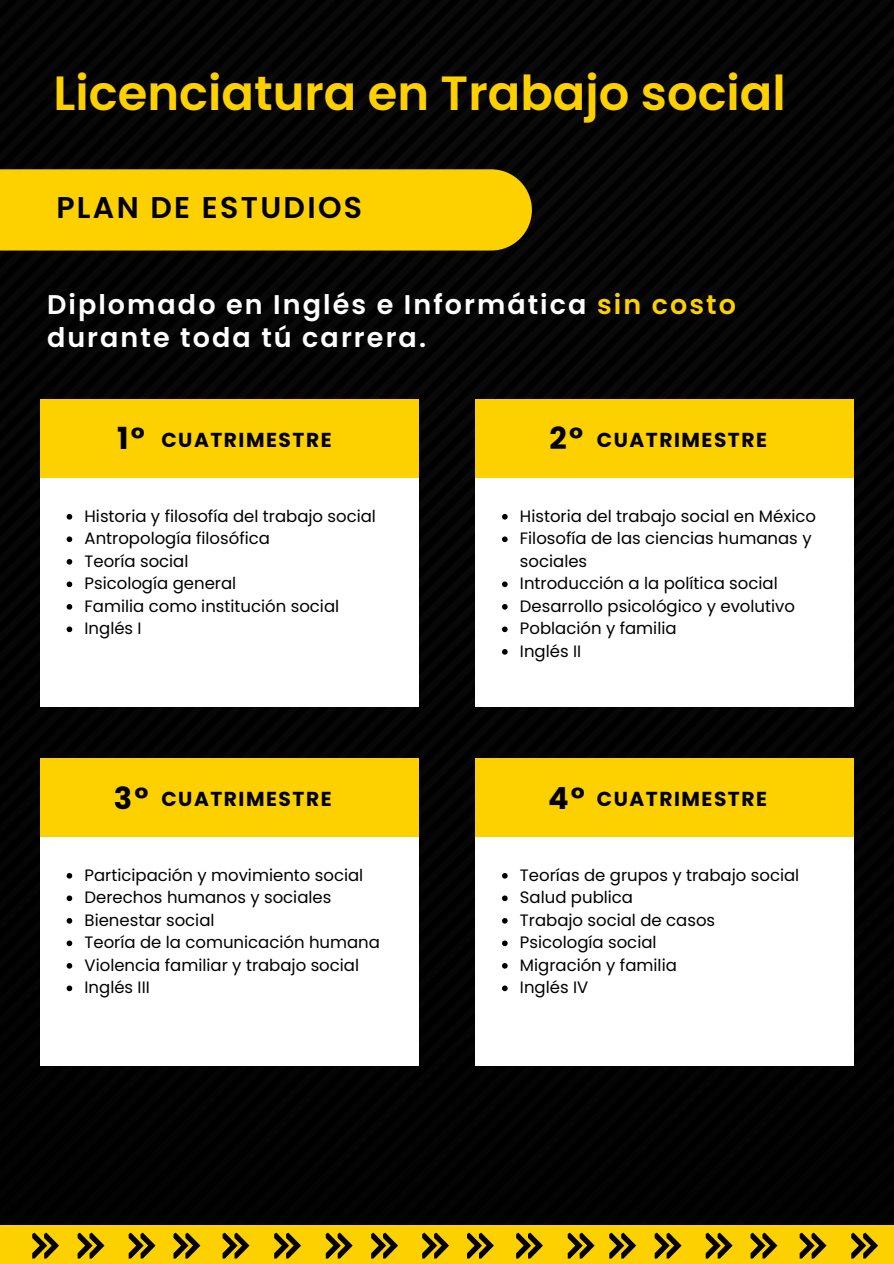
<style>
.page{position:relative;width:894px;height:1264px;background:#fff}
.page>*{position:absolute;margin:0;border:0;box-sizing:border-box;transform-origin:0 0}
.t1{font:600 48px "Poppins";color:#fdd000}
.t2{font:700 30.45px "Poppins";color:#000}
.t3{font:600 30px "Poppins";letter-spacing:.075em;color:#000}
.t4{font:600 27px/32.7px "Poppins";letter-spacing:.075em;color:#fff}
.t5{font:700 20.1px "Poppins";letter-spacing:.075em;color:#000}
.t6{font:16.5px/22.5px "Poppins";color:#000}
.s1{color:#fdd000}
</style>
<div class="page">
<div style="left:0;top:0;width:893px;height:1263px;background:#000"></div>
<div style="left:0;top:169px;width:531px;height:81px;background:#fdd000"></div>
<div style="left:40px;top:399px;width:378px;height:84px;background:#fdd000"></div>
<div style="left:40px;top:478px;width:378px;height:229px;background:#fff"></div>
<svg style="left:67px;top:514px;width:5px;height:5px"></svg>
<svg style="left:67px;top:536px;width:5px;height:6px"></svg>
<svg style="left:67px;top:559px;width:5px;height:5px"></svg>
<svg style="left:67px;top:581px;width:5px;height:6px"></svg>
<svg style="left:67px;top:604px;width:5px;height:5px"></svg>
<svg style="left:67px;top:626px;width:5px;height:6px"></svg>
<div style="left:475px;top:399px;width:378px;height:84px;background:#fdd000"></div>
<div style="left:475px;top:478px;width:378px;height:229px;background:#fff"></div>
<svg style="left:502px;top:514px;width:5px;height:5px"></svg>
<svg style="left:502px;top:536px;width:5px;height:6px"></svg>
<svg style="left:502px;top:581px;width:5px;height:6px"></svg>
<svg style="left:502px;top:604px;width:5px;height:5px"></svg>
<svg style="left:502px;top:626px;width:5px;height:6px"></svg>
<svg style="left:502px;top:649px;width:5px;height:5px"></svg>
<div style="left:40px;top:758px;width:378px;height:84px;background:#fdd000"></div>
<div style="left:40px;top:837px;width:378px;height:228px;background:#fff"></div>
<svg style="left:67px;top:873px;width:5px;height:5px"></svg>
<svg style="left:67px;top:895px;width:5px;height:6px"></svg>
<svg style="left:67px;top:918px;width:5px;height:5px"></svg>
<svg style="left:67px;top:940px;width:5px;height:6px"></svg>
<svg style="left:67px;top:963px;width:5px;height:5px"></svg>
<svg style="left:67px;top:985px;width:5px;height:6px"></svg>
<div style="left:475px;top:758px;width:378px;height:84px;background:#fdd000"></div>
<div style="left:475px;top:837px;width:378px;height:228px;background:#fff"></div>
<svg style="left:502px;top:873px;width:5px;height:5px"></svg>
<svg style="left:502px;top:895px;width:5px;height:6px"></svg>
<svg style="left:502px;top:918px;width:5px;height:5px"></svg>
<svg style="left:502px;top:940px;width:5px;height:6px"></svg>
<svg style="left:502px;top:963px;width:5px;height:5px"></svg>
<svg style="left:502px;top:985px;width:5px;height:6px"></svg>
<div style="left:0;top:1225px;width:893px;height:38px;background:#fdd000"></div>
<svg style="left:32px;top:1232px;width:27px;height:26px"></svg>
<svg style="left:326px;top:1232px;width:26px;height:26px"></svg>
<svg style="left:609px;top:1232px;width:27px;height:26px"></svg>
<svg style="left:78px;top:1232px;width:26px;height:26px"></svg>
<svg style="left:371px;top:1232px;width:27px;height:26px"></svg>
<svg style="left:654px;top:1232px;width:27px;height:26px"></svg>
<svg style="left:129px;top:1232px;width:26px;height:26px"></svg>
<svg style="left:422px;top:1232px;width:27px;height:26px"></svg>
<svg style="left:705px;top:1232px;width:27px;height:26px"></svg>
<svg style="left:173px;top:1232px;width:27px;height:26px"></svg>
<svg style="left:467px;top:1232px;width:26px;height:26px"></svg>
<svg style="left:750px;top:1232px;width:27px;height:26px"></svg>
<svg style="left:222px;top:1232px;width:27px;height:26px"></svg>
<svg style="left:516px;top:1232px;width:27px;height:26px"></svg>
<svg style="left:799px;top:1232px;width:27px;height:26px"></svg>
<svg style="left:274px;top:1232px;width:27px;height:26px"></svg>
<svg style="left:567px;top:1232px;width:27px;height:26px"></svg>
<svg style="left:851px;top:1232px;width:26px;height:26px"></svg>
<p class="t1" style="left:53px;top:60px;width:733px">Licenciatura en Trabajo social</p>
<p class="t3" style="left:56px;top:186px;width:307px">PLAN DE ESTUDIOS</p>
<p class="t4" style="left:47px;top:289px;width:690px">Diplomado en Inglés e Informática <span class="s1">sin costo </span>durante toda tú carrera.</p>
<h2 class="t2" style="left:117px;top:417px;width:29px">1°</h2>
<h1 class="t5" style="left:161px;top:426px;width:172px">CUATRIMESTRE</h1>
<h4 class="t6" style="left:84px;top:505px;width:293px">Historia y filosofía del trabajo social</h4>
<h3 class="t6" style="left:84px;top:527px;width:187px">Antropología filosófica</h3>
<h5 class="t6" style="left:84px;top:550px;width:105px">Teoría social</h5>
<p class="t6" style="left:84px;top:572px;width:153px">Psicología general</p>
<p class="t6" style="left:84px;top:595px;width:256px">Familia como institución social</p>
<p class="t6" style="left:84px;top:617px;width:59px">Inglés I</p>
<h5 class="t2" style="left:114px;top:776px;width:36px">3°</h5>
<h3 class="t5" style="left:161px;top:784px;width:172px">CUATRIMESTRE</h3>
<p class="t6" style="left:84px;top:863px;width:280px">Participación y movimiento social</p>
<p class="t6" style="left:84px;top:886px;width:248px">Derechos humanos y sociales</p>
<p class="t6" style="left:84px;top:908px;width:131px">Bienestar social</p>
<p class="t6" style="left:84px;top:931px;width:297px">Teoría de la comunicación humana</p>
<p class="t6" style="left:84px;top:953px;width:276px">Violencia familiar y trabajo social</p>
<p class="t6" style="left:84px;top:976px;width:67px">Inglés III</p>
<h5 class="t2" style="left:549px;top:417px;width:35px">2°</h5>
<h3 class="t5" style="left:596px;top:426px;width:172px">CUATRIMESTRE</h3>
<p class="t6" style="left:520px;top:505px;width:297px">Historia del trabajo social en México</p>
<p class="t6" style="left:520px;top:527px;width:293px">Filosofía de las ciencias humanas y sociales</p>
<p class="t6" style="left:520px;top:572px;width:259px">Introducción a la política social</p>
<p class="t6" style="left:520px;top:595px;width:276px">Desarrollo psicológico y evolutivo</p>
<p class="t6" style="left:520px;top:617px;width:158px">Población y familia</p>
<p class="t6" style="left:520px;top:640px;width:63px">Inglés II</p>
<h5 class="t2" style="left:548px;top:776px;width:38px">4°</h5>
<h3 class="t5" style="left:596px;top:784px;width:172px">CUATRIMESTRE</h3>
<p class="t6" style="left:520px;top:863px;width:281px">Teorías de grupos y trabajo social</p>
<p class="t6" style="left:520px;top:886px;width:115px">Salud publica</p>
<p class="t6" style="left:520px;top:908px;width:197px">Trabajo social de casos</p>
<p class="t6" style="left:520px;top:931px;width:138px">Psicología social</p>
<p class="t6" style="left:520px;top:953px;width:158px">Migración y familia</p>
<p class="t6" style="left:520px;top:976px;width:70px">Inglés IV</p>
</div>
